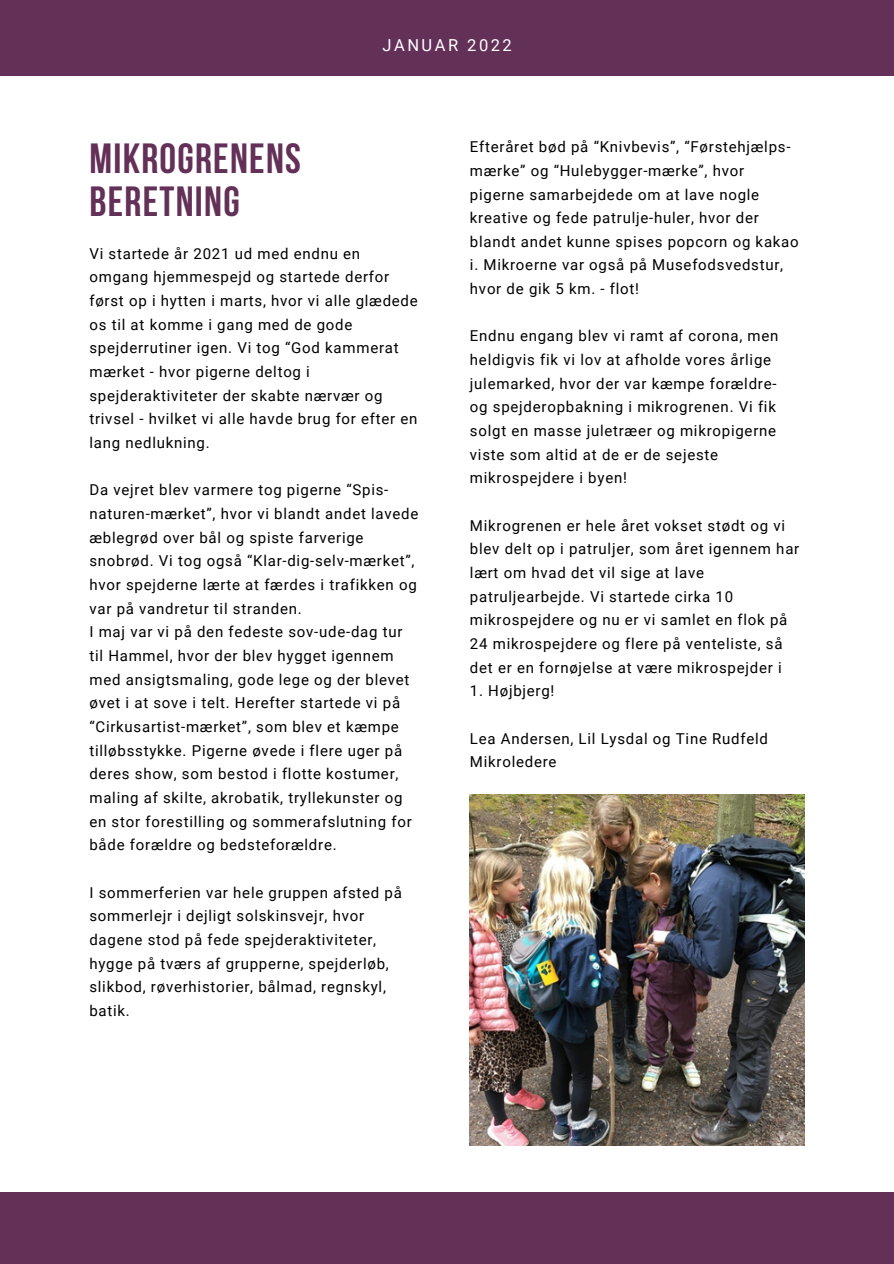
<style>
.page{position:relative;width:894px;height:1264px;background:#fff}
.page>*{position:absolute;margin:0;border:0;box-sizing:border-box;transform-origin:0 0}
.t1{font:700 42px/42.8px "Bebas Neue";letter-spacing:.03em;color:#633058}
.t2{font:16.5px "Roboto";letter-spacing:.15em;color:#fff}
.t3{font:15px/23.7px "Roboto";letter-spacing:.05em;color:#000}
</style>
<div class="page">
<img style="left:470px;top:794px;width:334px;height:351px">
<div style="left:0;top:1191px;width:893px;height:72px;background:#633058"></div>
<div style="left:0;top:0;width:893px;height:75px;background:#633058"></div>
<p class="t2" style="left:382px;top:36px;width:131px">JANUAR 2022</p>
<p class="t1" style="left:89px;top:141px;width:213px">MIKROGRENENS<br>BERETNING</p>
<p class="t3" style="left:470px;top:135px;width:330px">Efteråret bød på “Knivbevis”, “Førstehjælps&shy;mærke” og “Hulebygger-mærke”, hvor pigerne samarbejdede om at lave nogle kreative og fede patrulje-huler, hvor der blandt andet kunne spises popcorn og kakao i. Mikroerne var også på Musefodsvedstur, hvor de gik 5 km. - flot!</p>
<p class="t3" style="left:470px;top:324px;width:310px">Endnu engang blev vi ramt af corona, men heldigvis fik vi lov at afholde vores årlige julemarked, hvor der var kæmpe forældre&shy;og spejderopbakning i mikrogrenen. Vi fik solgt en masse juletræer og mikropigerne viste som altid at de er de sejeste mikrospejdere i byen!</p>
<p class="t3" style="left:470px;top:513px;width:331px">Mikrogrenen er hele året vokset stødt og vi blev delt op i patruljer, som året igennem har lært om hvad det vil sige at lave patruljearbejde. Vi startede cirka 10 mikrospejdere og nu er vi samlet en flok på 24 mikrospejdere og flere på venteliste, så det er en fornøjelse at være mikrospejder i</p>
<p class="t3" style="left:470px;top:679px;width:86px">1. Højbjerg!</p>
<p class="t3" style="left:470px;top:726px;width:299px">Lea Andersen, Lil Lysdal og Tine Rudfeld</p>
<p class="t3" style="left:470px;top:750px;width:88px">Mikroledere</p>
<p class="t3" style="left:89px;top:242px;width:330px">Vi startede år 2021 ud med endnu en omgang hjemmespejd og startede derfor først op i hytten i marts, hvor vi alle glædede os til at komme i gang med de gode spejderrutiner igen. Vi tog “God kammerat mærket - hvor pigerne deltog i spejderaktiviteter der skabte nærvær og trivsel - hvilket vi alle havde brug for efter en lang nedlukning.</p>
<p class="t3" style="left:89px;top:478px;width:330px">Da vejret blev varmere tog pigerne “Spis&shy;naturen-mærket”, hvor vi blandt andet lavede æblegrød over bål og spiste farverige snobrød. Vi tog også “Klar-dig-selv-mærket”, hvor spejderne lærte at færdes i trafikken og var på vandretur til stranden.</p>
<p class="t3" style="left:89px;top:620px;width:324px">I maj var vi på den fedeste sov-ude-dag tur til Hammel, hvor der blev hygget igennem med ansigtsmaling, gode lege og der blevet øvet i at sove i telt. Herefter startede vi på “Cirkusartist-mærket”, som blev et kæmpe tilløbsstykke. Pigerne øvede i flere uger på deres show, som bestod i flotte kostumer, maling af skilte, akrobatik, tryllekunster og en stor forestilling og sommerafslutning for både forældre og bedsteforældre.</p>
<p class="t3" style="left:89px;top:880px;width:314px">I sommerferien var hele gruppen afsted på sommerlejr i dejligt solskinsvejr, hvor dagene stod på fede spejderaktiviteter, hygge på tværs af grupperne, spejderløb, slikbod, røverhistorier, bålmad, regnskyl, batik.</p>
</div>
